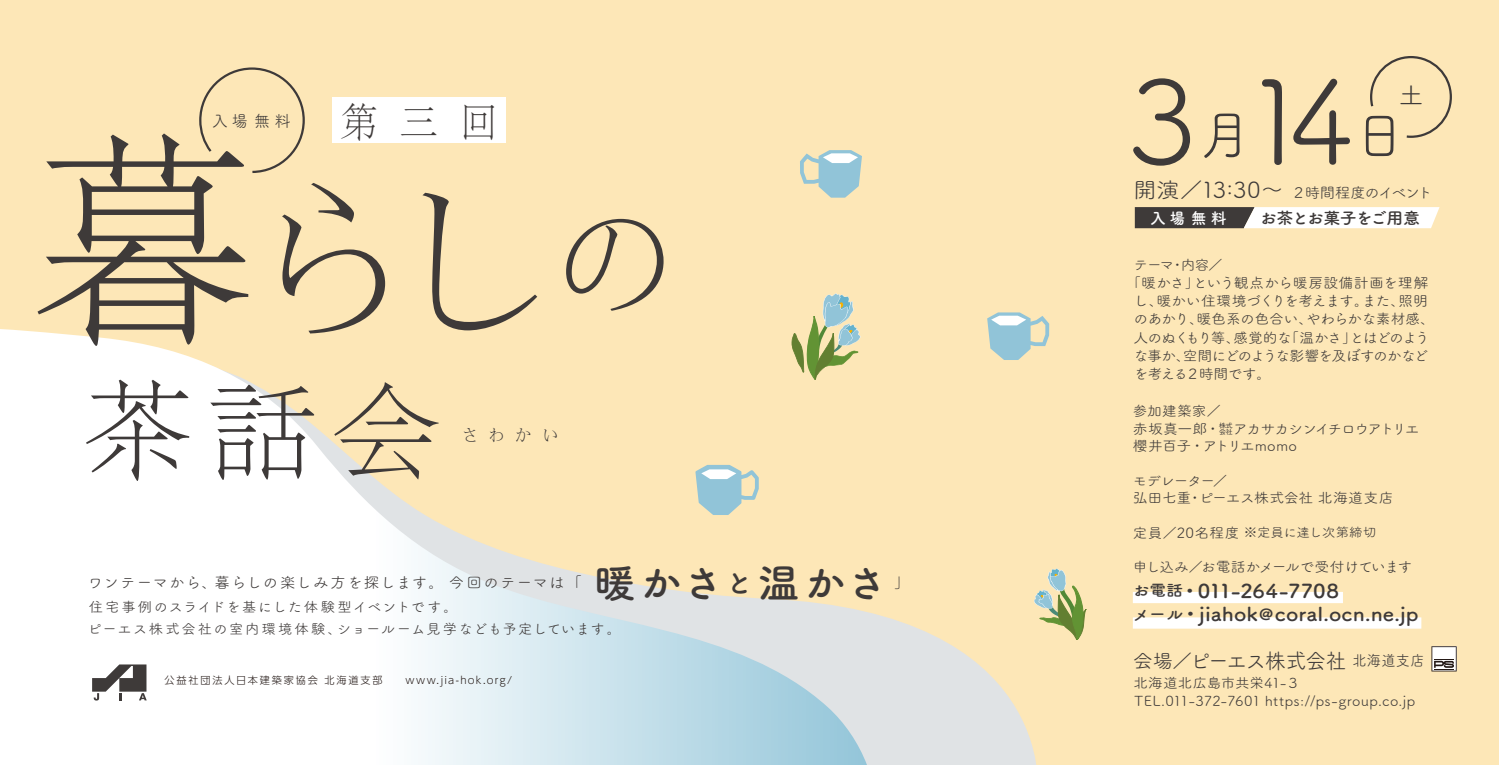
<style>
.page{position:relative;width:1499px;height:765px;background:#fff}
.page>*{position:absolute;margin:0;border:0;box-sizing:border-box;transform-origin:0 0}
.t1{font:300 219.6px "Jomin Std";color:#3e3a39}
.t2{font:117.45px "Tsuku A Rd Gothic";color:#3e3a39}
.t3{font:300 106.42px "Jomin Std";color:#3e3a39;scale:1.04 1}
.t4{font:700 40.5px "Tsuku A Rd Gothic";letter-spacing:.06em;color:#3e3a39}
.t5{font:300 40.05px "Jomin Std";color:#3e3a39}
.t6{font:24.07px "Tsuku A Rd Gothic";color:#3e3a39;scale:1.05 1}
.t7{font:21.82px "Tsuku A Rd Gothic";letter-spacing:-.065em;color:#3e3a39;scale:.95 1}
.t8{font:700 19.12px/23.6px "Tsuku A Rd Gothic";letter-spacing:.005em;color:#3e3a39;scale:1.09 1}
.t9{font:300 18.45px "Jomin Std";color:#3e3a39}
.t10{font:16.43px "Tsuku A Rd Gothic";color:#3e3a39}
.t11{font:700 16.2px "Tsuku A Rd Gothic";letter-spacing:-.04em;color:#3e3a39;scale:1.05 1}
.t12{font:700 15.75px "Tsuku A Rd Gothic";color:#fff}
.t13{font:15.3px "Tsuku A Rd Gothic";color:#3e3a39}
.t14{font:15.08px "Tsuku A Rd Gothic";letter-spacing:.07em;color:#3e3a39}
.t15{font:14.62px "Tsuku A Rd Gothic";letter-spacing:-.1em;color:#3e3a39;scale:1.05 1}
.t16{font:14.17px/18px "Tsuku A Rd Gothic";letter-spacing:-.055em;color:#3e3a39;scale:1.05 1}
.t17{font:14.17px "Tsuku A Rd Gothic";letter-spacing:-.025em;color:#3e3a39;scale:1.05 1}
.t18{font:13.95px/18px "Tsuku A Rd Gothic";letter-spacing:.02em;color:#3e3a39;scale:1.05 1}
.t19{font:13.95px/21.4px "Tsuku A Rd Gothic";letter-spacing:.08em;color:#3e3a39}
.t20{font:12.83px "Tsuku A Rd Gothic";letter-spacing:-.015em;color:#3e3a39;scale:1.05 1}
.t21{font:300 10.12px "UD Shin Go Pro";letter-spacing:.17em;color:#231815}
.t22{font:300 10.12px "UD Shin Go Pro";letter-spacing:.125em;color:#231815}
.s1{font-size:185.85px}
.s2{font-size:180.22px}
.s3{font-size:131.62px}
.s4{font-size:15.3px}
.s5{font-size:27.9px}
.s6{font-size:53.77px}
.s7{font-size:21.82px}
.s8{font-size:22.28px}
.s9{font-size:13.95px}
.s10{font-size:14.17px}
.s11{font-size:19.35px}
.s12{font-size:15.08px}
</style>
<div class="page">
<div style="left:0;top:0;width:1498px;height:765px;background:#fde7b7"></div>
<svg style="left:867px;top:612px;width:169px;height:153px;fill:#e0e3e5"></svg>
<svg style="left:0;top:329px;width:867px;height:436px"></svg>
<svg style="left:92px;top:664px;width:55px;height:37px"></svg>
<svg style="left:199px;top:67px;width:106px;height:106px"></svg>
<svg style="left:695px;top:465px;width:64px;height:50px"></svg>
<svg style="left:987px;top:312px;width:62px;height:48px"></svg>
<svg style="left:800px;top:150px;width:62px;height:48px"></svg>
<div style="left:332px;top:98px;width:174px;height:45px;background:#fff"></div>
<svg style="left:1370px;top:56px;width:82px;height:82px"></svg>
<div style="left:1132px;top:592px;width:211px;height:11px;background:#fff"></div>
<div style="left:1132px;top:617px;width:289px;height:12px;background:#fff"></div>
<svg style="left:1134px;top:207px;width:305px;height:21px"></svg>
<svg style="left:791px;top:293px;width:69px;height:87px"></svg>
<svg style="left:1033px;top:569px;width:54px;height:71px"></svg>
<svg style="left:1431px;top:646px;width:25px;height:25px"></svg>
<p class="t10" style="left:212px;top:108px;width:80px">入場無料</p>
<h3 class="t5" style="left:340px;top:87px;width:160px">第三回</h3>
<h1 class="t1" style="left:33px;top:52px;width:651px">暮<span class="s1">ら</span><span class="s2">し</span><span class="s3">の</span></h1>
<h3 class="t3" style="left:82px;top:340px;width:347px">茶話会</h3>
<h3 class="t9" style="left:461px;top:420px;width:100px">さわかい</h3>
<p class="t14" style="left:88px;top:571px;width:496px">ワンテーマから、暮らしの楽しみ方を探します。 今回のテーマは<span class="s4">「</span></p>
<h3 class="t4" style="left:593px;top:551px;width:296px">暖かさ<span class="s5">と</span>温かさ</h3>
<p class="t13" style="left:894px;top:571px;width:17px">」</p>
<p class="t19" style="left:87px;top:595px;width:535px">住宅事例のスライドを基にした体験型イベントです。<br>ピーエス株式会社の室内環境体験、ショールーム見学なども予定しています。</p>
<p class="t21" style="left:164px;top:672px;width:220px">公益社団法人日本建築家協会 北海道支部</p>
<p class="t22" style="left:405px;top:672px;width:108px">www.jia-hok.org/</p>
<h2 class="t2" style="left:1105px;top:33px;width:302px">３<span class="s6">月</span>14<span class="s6">日</span></h2>
<h3 class="t6" style="left:1398px;top:77px;width:26px">土</h3>
<p class="t15" style="left:1133px;top:182px;width:286px"><span class="s7">開演／</span><span class="s8">13</span><sup>:</sup><span class="s8">30～</span> ２時間程度のイベント</p>
<p class="t12" style="left:1150px;top:205px;width:77px">入場無料</p>
<p class="t11" style="left:1260px;top:205px;width:154px">お茶とお菓子をご用意</p>
<p class="t18" style="left:1133px;top:255px;width:86px">テーマ・内容／</p>
<p class="t16" style="left:1133px;top:273px;width:288px;text-indent:-7px">「暖かさ」という観点から暖房設備計画を理解し、暖かい住環境づくりを考えます。また、照明のあかり、暖色系の色合い、やわらかな素材感、人のぬくもり等、感覚的な「温かさ」とはどのような事か、空間にどのような影響を及ぼすのかなどを考える２時間です。</p>
<p class="t18" style="left:1133px;top:401px;width:85px">参加建築家／</p>
<p class="t16" style="left:1133px;top:419px;width:274px;line-height:17.3px">赤坂真一郎・㍿アカサカシンイチロウアトリエ櫻井百子・アトリエmomo</p>
<p class="t18" style="left:1133px;top:471px;width:92px">モデレーター／</p>
<p class="t17" style="left:1133px;top:487px;width:250px">弘田七重・ピーエス株式会社 北海道支店</p>
<p class="t20" style="left:1133px;top:523px;width:233px"><span class="s9">定員／</span><span class="s10">20名程度</span> ※定員に達し次第締切</p>
<p class="t16" style="left:1133px;top:557px;width:268px"><span class="s9">申し込み／</span>お電話かメールで受付けています</p>
<h3 class="t8" style="left:1132px;top:577px;width:264px"><span class="s4">お電話</span>・011-264-7708<br><span class="s4">メール</span>・jiahok<span class="s4">@</span>coral.ocn.ne.jp</h3>
<h3 class="t7" style="left:1132px;top:644px;width:308px"><span class="s11">会場／</span>ピーエス株式会社<span class="s12">北海道支店</span></h3>
<p class="t18" style="left:1133px;top:672px;width:270px">北海道北広島市共栄41-３ 　<br>TEL.011-372-7601 https://ps-group.co.jp</p>
</div>
